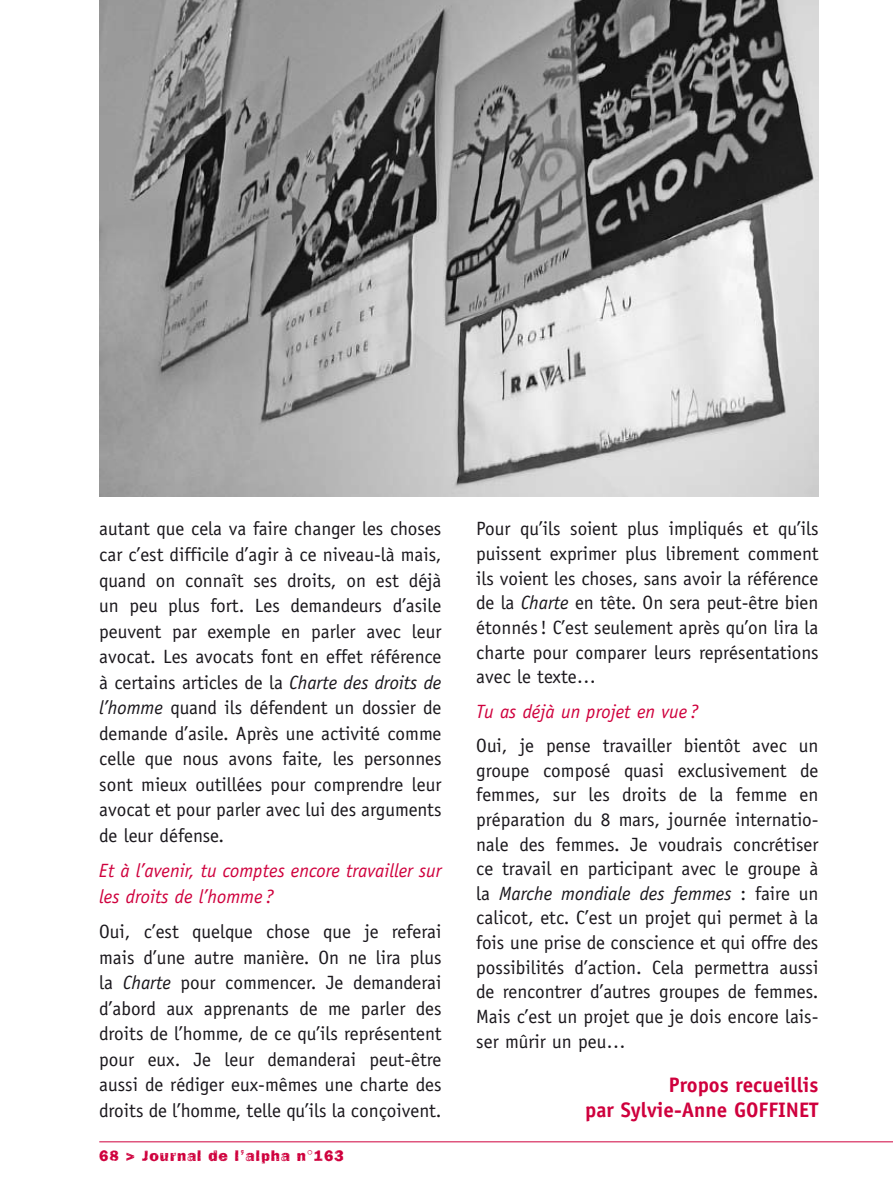
<style>
.page{position:relative;width:893px;height:1191px;background:#fff}
.page>*{position:absolute;margin:0;border:0;box-sizing:border-box;transform-origin:0 0}
.t1{font:700 21px/24.7px "Officina Sans";color:#cf003d;text-align:right}
.t2{font:19.25px/25.6px "Officina Sans";color:#1a171c;text-align:justify}
.t3{font:italic 19.25px/25.6px "Officina Sans";color:#cf003d}
.t4{font:15.75px "Frankie";letter-spacing:.05em;color:#cf003d}
.s1{font-style:italic}
</style>
<div class="page">
<hr style="left:99px;top:1141px;width:794px;height:1px;background:#cf003d">
<img style="left:99px;top:0;width:720px;height:496px">
<p class="t2" style="left:99px;top:516px;width:344px">autant que cela va faire changer les choses car c’est difficile d’agir à ce niveau-là mais, quand on connaît ses droits, on est déjà un peu plus fort. Les demandeurs d’asile peuvent par exemple en parler avec leur avocat. Les avocats font en effet référence à certains articles de la <span class="s1">Charte des droits de l’homme</span> quand ils défendent un dossier de demande d’asile. Après une activité comme celle que nous avons faite, les personnes sont mieux outillées pour comprendre leur avocat et pour parler avec lui des arguments de leur défense.</p>
<p class="t3" style="left:99px;top:858px;width:344px">Et à l’avenir, tu comptes encore travailler sur les droits de l’homme ?</p>
<p class="t2" style="left:99px;top:918px;width:344px">Oui, c’est quelque chose que je referai mais d’une autre manière. On ne lira plus la <span class="s1">Charte</span> pour commencer. Je demanderai d’abord aux apprenants de me parler des droits de l’homme, de ce qu’ils représentent pour eux. Je leur demanderai peut-être aussi de rédiger eux-mêmes une charte des droits de l’homme, telle qu’ils la conçoivent.</p>
<p class="t4" style="left:99px;top:1146px;width:246px">68 &gt; Journal de l’alpha n°163</p>
<p class="t2" style="left:476px;top:516px;width:344px;line-height:24.7px">Pour qu’ils soient plus impliqués et qu’ils puissent exprimer plus librement comment ils voient les choses, sans avoir la référence de la <span class="s1">Charte</span> en tête. On sera peut-être bien étonnés! C’est seulement après qu’on lira la charte pour comparer leurs représentations avec le texte…</p>
<p class="t3" style="left:476px;top:698px;width:224px">Tu as déjà un projet en vue ?</p>
<p class="t2" style="left:476px;top:733px;width:344px;line-height:24.7px">Oui, je pense travailler bientôt avec un groupe composé quasi exclusivement de femmes, sur les droits de la femme en préparation du 8 mars, journée internatio&shy;nale des femmes. Je voudrais concrétiser ce travail en participant avec le groupe à la <span class="s1">Marche mondiale des femmes</span> : faire un calicot, etc. C’est un projet qui permet à la fois une prise de conscience et qui offre des possibilités d’action. Cela permettra aussi de rencontrer d’autres groupes de femmes.<br>Mais c’est un projet que je dois encore lais&shy;ser mûrir un peu…</p>
<p class="t1" style="left:585px;top:1072px;width:235px">Propos recueillis<br>par Sylvie-Anne GOFFIN ET</p>
</div>
